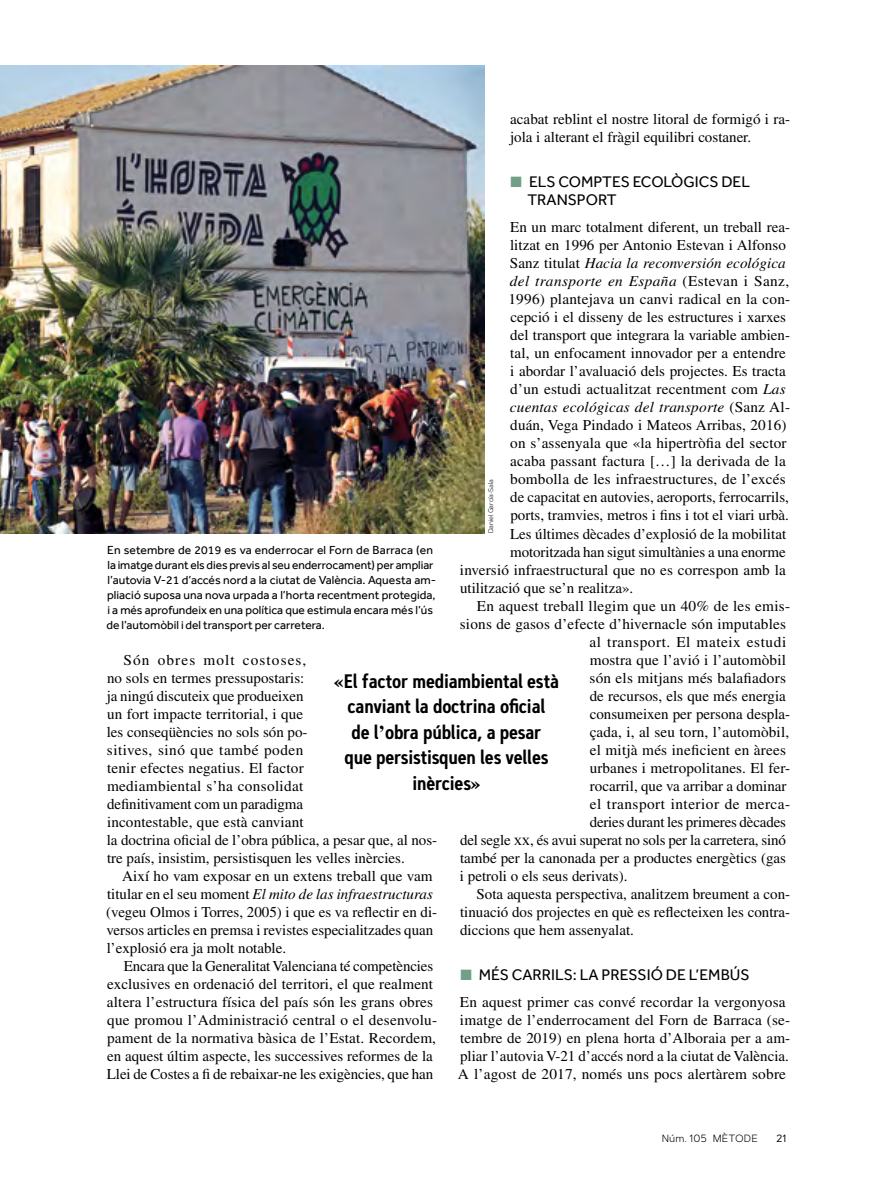
<style>
.page{position:relative;width:893px;height:1191px;background:#fff}
.page>*{position:absolute;margin:0;border:0;box-sizing:border-box;transform-origin:0 0}
.t1{font:600 19.5px/25.5px "Artegra Sans Cn";letter-spacing:-.01em;color:#000;text-align:center}
.t2{font:15.75px/18px "Effra";color:#000}
.t3{font:15px/18px "Times LT Std";color:#000}
.t4{font:italic 15px "Times LT Std";letter-spacing:.015em;color:#000}
.t5{font:15px "Times LT Std";letter-spacing:.03em;color:#000}
.t6{font:15px "Times LT Std";letter-spacing:.035em;color:#000}
.t7{font:12px/15px "Effra";color:#000}
.t8{font:300 10.5px "Artegra Sans";letter-spacing:.015em;color:#000}
.t9{font:10.5px "Artegra Sans";color:#000}
.t10{font:300 6.75px "Artegra Sans";letter-spacing:-.025em;color:#000}
.s1{color:#70a088}
.s2{font-style:normal}
.s3{font-style:italic}
.s4{font-family:"Times";font-weight:700}
</style>
<div class="page">
<img style="left:0;top:65px;width:484px;height:468px">
<p class="t3" style="left:510px;top:110px;width:282px">acabat reblint el nostre litoral de formigó i ra&shy;jola i alterant el fràgil equilibri costaner.</p>
<p class="t2" style="left:527px;top:173px;width:224px;text-indent:-17px"><span class="s1">■</span> ELS COMPTES ECOLÒGICS DEL<br>TRANSPORT</p>
<p class="t3" style="left:510px;top:218px;width:282px">En un marc totalment diferent, un treball rea-</p>
<p class="t3" style="left:510px;top:236px;width:277px">litzat en 1996 per Antonio Estevan i Alfonso</p>
<p class="t4" style="left:510px;top:255px;width:277px"><span class="s2">Sanz titulat</span> Hacia la reconversión ecológica</p>
<p class="t4" style="left:510px;top:273px;width:281px">del transporte en España <span class="s2">(Estevan i Sanz,</span></p>
<p class="t3" style="left:508px;top:290px;width:283px">1996) plantejava un canvi radical en la con-</p>
<p class="t3" style="left:510px;top:308px;width:277px">cepció i el disseny de les estructures i xarxes</p>
<p class="t3" style="left:510px;top:326px;width:281px">del transport que integrara la variable ambien-</p>
<p class="t3" style="left:510px;top:344px;width:277px">tal, un enfocament innovador per a entendre</p>
<p class="t3" style="left:510px;top:362px;width:277px">i abordar l’avaluació dels projectes. Es tracta</p>
<p class="t3" style="left:510px;top:380px;width:277px">d’un estudi actualitzat recentment com <span class="s3">Las</span></p>
<p class="t4" style="left:510px;top:399px;width:282px">cuentas ecológicas del transporte <span class="s2">(Sanz Al-</span></p>
<p class="t3" style="left:510px;top:416px;width:278px">duán, Vega Pindado i Mateos Arribas, 2016)</p>
<p class="t3" style="left:510px;top:434px;width:278px">on s’assenyala que «la hipertròfia del sector</p>
<p class="t3" style="left:510px;top:452px;width:277px">acaba passant factura […] la derivada de la</p>
<p class="t3" style="left:510px;top:470px;width:277px">bombolla de les infraestructures, de l’excés</p>
<p class="t3" style="left:510px;top:488px;width:280px">de capacitat en autovies, aeroports, ferrocarrils,</p>
<p class="t3" style="left:510px;top:506px;width:280px">ports, tramvies, metros i fins i tot el viari urbà.</p>
<p class="t3" style="left:510px;top:524px;width:278px">Les últimes dècades d’explosió de la mobilitat</p>
<p class="t3" style="left:510px;top:542px;width:277px">motoritzada han sigut simultànies a una enorme</p>
<p class="t3" style="left:460px;top:560px;width:327px">inversió infraestructural que no es correspon amb la</p>
<p class="t3" style="left:460px;top:578px;width:175px">utilització que se’n realitza».</p>
<p class="t3" style="left:477px;top:596px;width:315px">En aquest treball llegim que un 40% de les emis-</p>
<p class="t3" style="left:460px;top:614px;width:328px">sions de gasos d’efecte d’hivernacle són imputables</p>
<p class="t6" style="left:590px;top:633px;width:198px">al transport. El mateix estudi</p>
<p class="t3" style="left:590px;top:650px;width:198px">mostra que l’avió i l’automòbil</p>
<p class="t3" style="left:590px;top:668px;width:198px">són els mitjans més balafiadors</p>
<p class="t3" style="left:590px;top:686px;width:198px">de recursos, els que més energia</p>
<p class="t3" style="left:590px;top:704px;width:202px">consumeixen per persona despla-</p>
<p class="t3" style="left:590px;top:722px;width:201px">çada, i, al seu torn, l’automòbil,</p>
<p class="t3" style="left:590px;top:740px;width:198px">el mitjà més ineficient en àrees</p>
<p class="t3" style="left:590px;top:758px;width:202px">urbanes i metropolitanes. El fer-</p>
<p class="t3" style="left:590px;top:776px;width:198px">rocarril, que va arribar a dominar</p>
<p class="t5" style="left:590px;top:795px;width:202px">el transport interior de merca-</p>
<p class="t3" style="left:590px;top:812px;width:198px">deries durant les primeres dècades</p>
<p class="t3" style="left:460px;top:830px;width:327px">del segle XX, és avui superat no sols per la carretera, sinó</p>
<p class="t3" style="left:460px;top:848px;width:327px">també per la canonada per a productes energètics (gas</p>
<p class="t3" style="left:460px;top:866px;width:169px">i petroli o els seus derivats).</p>
<p class="t3" style="left:477px;top:884px;width:315px">Sota aquesta perspectiva, analitzem breument a con-</p>
<p class="t3" style="left:460px;top:902px;width:332px">tinuació dos projectes en què es reflecteixen les contra-</p>
<p class="t3" style="left:460px;top:920px;width:175px">diccions que hem assenyalat.</p>
<p class="t2" style="left:460px;top:965px;width:291px"><span class="s1">■</span> MÉS CARRILS: LA PRESSIÓ DE L’EMBÚS</p>
<p class="t3" style="left:458px;top:992px;width:334px">En aquest primer cas convé recordar la vergonyosa imatge de l’enderrocament del Forn de Barraca (se&shy;tembre de 2019) en plena horta d’Alboraia per a am&shy;pliar l’autovia V-21 d’accés nord a la ciutat de València.<br>A l’agost de 2017, només uns pocs alertàrem sobre</p>
<p class="t10" style="left:486px;top:533px;width:56px;rotate:-90deg">Daniel García-Sala</p>
<p class="t7" style="left:107px;top:542px;width:331px">En setembre de 2019 es va enderrocar el Forn de Barraca (en la imatge durant els dies previs al seu enderrocament) per ampliar l’autovia V-21 d’accés nord a la ciutat de València. Aquesta am&shy;pliació suposa una nova urpada a l’horta recentment protegida, i a més aprofundeix en una política que estimula encara més l’ús de l’automòbil i del transport per carretera.</p>
<p class="t3" style="left:107px;top:650px;width:332px;text-indent:17px">Són obres molt costoses,<br>no sols en termes pressupostaris:<br>ja ningú discuteix que produeixen<br>un fort impacte territorial, i que<br>les conseqüències no sols són po-<br>sitives, sinó que també poden<br>tenir efectes negatius. El factor<br>mediambiental s’ha consolidat<br>definitivament com un paradigma<br>incontestable, que està canviant<br>la doctrina oficial de l’obra pública, a pesar que, al nos&shy;tre país, insistim, persistisquen les velles inèrcies.</p>
<p class="t3" style="left:106px;top:866px;width:333px;text-indent:16px">Així ho vam exposar en un extens treball que vam titular en el seu moment <span class="s3">El mito de las infraestructuras </span>(vegeu Olmos i Torres, 2005) i que es va reflectir en di&shy;versos articles en premsa i revistes especialitzades quan l’explosió era ja molt notable.</p>
<p class="t3" style="left:107px;top:956px;width:332px;text-indent:17px">Encara que la Generalitat Valenciana té competències exclusives en ordenació del territori, el que realment altera l’estructura física del país són les grans obres que promou l’Administració central o el desenvolu&shy;pament de la normativa bàsica de l’Estat. Recordem, en aquest últim aspecte, les successives reformes de la Llei de Costes a fi de rebaixar-ne les exigències, que han</p>
<h1 class="t1" style="left:334px;top:668px;width:227px"><span class="s4">«</span>El factor mediambiental està canviant la doctrina oficial<br>de l<span class="s4">’</span>obra pública, a pesar<br>que persistisquen les velles inèrcies<span class="s4">»</span></h1>
<p class="t8" style="left:662px;top:1131px;width:98px">Núm. 105 MÈTODE</p>
<p class="t9" style="left:776px;top:1131px;width:12px">21</p>
</div>
